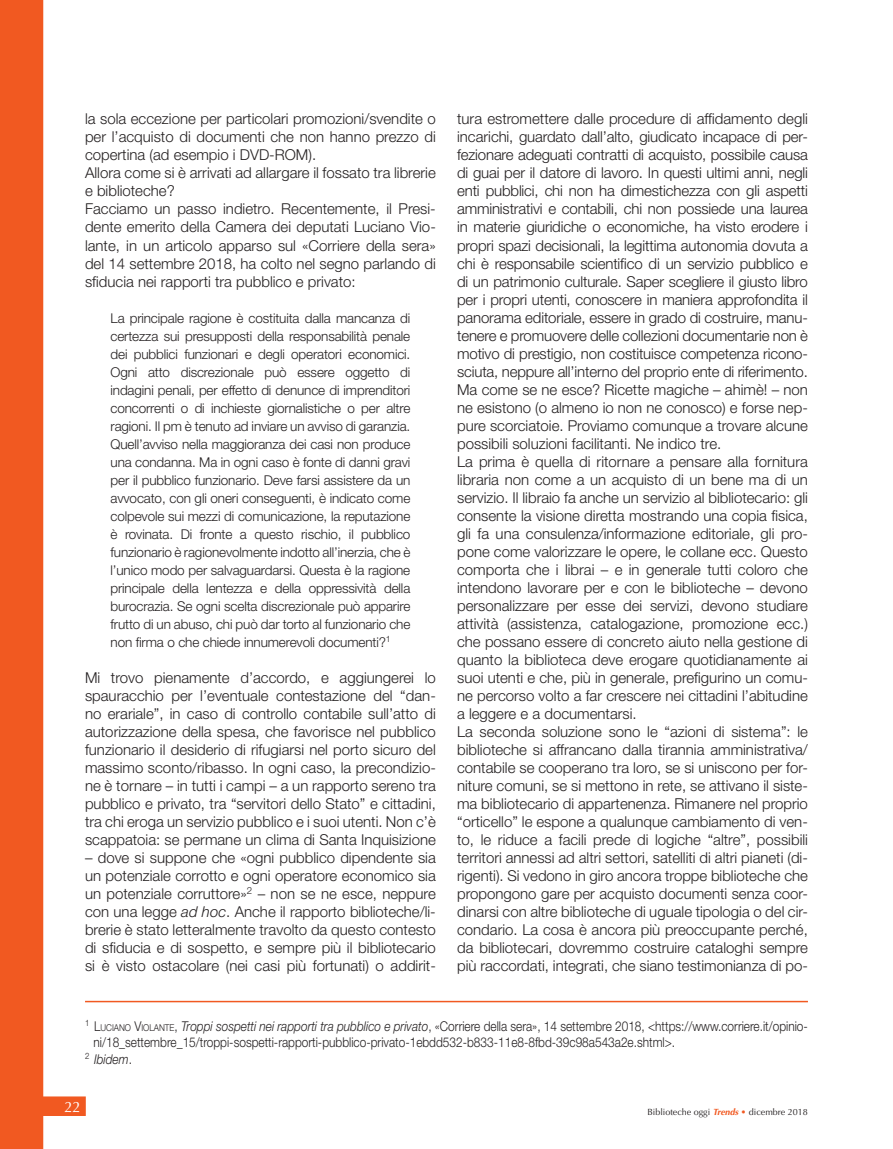
<style>
.page{position:relative;width:893px;height:1149px;background:#fff}
.page>*{position:absolute;margin:0;border:0;box-sizing:border-box;transform-origin:0 0}
.t1{font:300 15px/18px "Helvetica Neue LT Std";color:#231f20}
.t2{font:15px "Optima";color:#fff}
.t3{font:300 13.5px/18px "Helvetica Neue LT Std";color:#231f20;text-align:justify}
.t4{font:300 13.5px "Helvetica Neue LT Std";color:#231f20;scale:.88 1}
.t5{font:italic 300 13.5px "Helvetica Neue LT Std";color:#231f20;scale:.88 1}
.t6{font:9px "Optima";color:#231f20}
.s1{font-style:italic}
.s2{font-style:inherit}
.s3{font-size:9.45px}
.s4{font-style:normal}
.s5{font-weight:700;font-style:italic;color:#f15921}
.s6{color:#f15921}
</style>
<div class="page">
<svg style="left:43px;top:1096px;width:43px;height:19px"></svg>
<div style="left:0;top:0;width:43px;height:1148px;background:#f15921"></div>
<hr style="left:85px;top:1000px;width:723px;height:1px;background:#f15921">
<p class="t1" style="left:85px;top:110px;width:352px">la sola eccezione per particolari promozioni/svendite o per l’acquisto di documenti che non hanno prezzo di copertina (ad esempio i DVD-ROM).<br>Allora come si è arrivati ad allargare il fossato tra librerie e biblioteche?<br>Facciamo un passo indietro. Recentemente, il Presi&shy;dente emerito della Camera dei deputati Luciano Vio&shy;lante, in un articolo apparso sul «Corriere della sera» del 14 settembre 2018, ha colto nel segno parlando di sfiducia nei rapporti tra pubblico e privato:</p>
<p class="t3" style="left:111px;top:308px;width:301px">La principale ragione è costituita dalla mancanza di certezza sui presupposti della responsabilità penale dei pubblici funzionari e degli operatori economici.<br>Ogni atto discrezionale può essere oggetto di indagini penali, per effetto di denunce di imprenditori concorrenti o di inchieste giornalistiche o per altre ragioni. Il pm è tenuto ad inviare un avviso di garanzia.<br>Quell’avviso nella maggioranza dei casi non produce una condanna. Ma in ogni caso è fonte di danni gravi per il pubblico funzionario. Deve farsi assistere da un avvocato, con gli oneri conseguenti, è indicato come colpevole sui mezzi di comunicazione, la reputazione è rovinata. Di fronte a questo rischio, il pubblico funzionario è ragionevolmente indotto all’inerzia, che è l’unico modo per salvaguardarsi. Questa è la ragione principale della lentezza e della oppressività della burocrazia. Se ogni scelta discrezionale può apparire frutto di un abuso, chi può dar torto al funzionario che non firma o che chiede innumerevoli documenti?<sup>1</sup></p>
<p class="t1" style="left:85px;top:668px;width:352px;text-align:justify">Mi trovo pienamente d’accordo, e aggiungerei lo spauracchio per l’eventuale contestazione del “dan&shy;no erariale”, in caso di controllo contabile sull’atto di autorizzazione della spesa, che favorisce nel pubblico funzionario il desiderio di rifugiarsi nel porto sicuro del massimo sconto/ribasso. In ogni caso, la precondizio&shy;ne è tornare – in tutti i campi – a un rapporto sereno tra pubblico e privato, tra “servitori dello Stato” e cittadini, tra chi eroga un servizio pubblico e i suoi utenti. Non c’è scappatoia: se permane un clima di Santa Inquisizione</p>
<p class="t1" style="left:85px;top:848px;width:352px;text-align:justify">– dove si suppone che «ogni pubblico dipendente sia un potenziale corrotto e ogni operatore economico sia un potenziale corruttore»<sup>2</sup> – non se ne esce, neppure con una legge <span class="s1">ad hoc</span>. Anche il rapporto biblioteche/li&shy;brerie è stato letteralmente travolto da questo contesto di sfiducia e di sospetto, e sempre più il bibliotecario si è visto ostacolare (nei casi più fortunati) o addirit-</p>
<p class="t1" style="left:457px;top:110px;width:352px">tura estromettere dalle procedure di affidamento degli incarichi, guardato dall’alto, giudicato incapace di per&shy;fezionare adeguati contratti di acquisto, possibile causa di guai per il datore di lavoro. In questi ultimi anni, negli enti pubblici, chi non ha dimestichezza con gli aspetti amministrativi e contabili, chi non possiede una laurea in materie giuridiche o economiche, ha visto erodere i propri spazi decisionali, la legittima autonomia dovuta a chi è responsabile scientifico di un servizio pubblico e di un patrimonio culturale. Saper scegliere il giusto libro per i propri utenti, conoscere in maniera approfondita il panorama editoriale, essere in grado di costruire, manu&shy;tenere e promuovere delle collezioni documentarie non è motivo di prestigio, non costituisce competenza ricono&shy;sciuta, neppure all’interno del proprio ente di riferimento.<br>Ma come se ne esce? Ricette magiche – ahimè! – non ne esistono (o almeno io non ne conosco) e forse nep&shy;pure scorciatoie. Proviamo comunque a trovare alcune possibili soluzioni facilitanti. Ne indico tre.<br>La prima è quella di ritornare a pensare alla fornitura libraria non come a un acquisto di un bene ma di un servizio. Il libraio fa anche un servizio al bibliotecario: gli consente la visione diretta mostrando una copia fisica, gli fa una consulenza/informazione editoriale, gli pro&shy;pone come valorizzare le opere, le collane ecc. Questo comporta che i librai – e in generale tutti coloro che intendono lavorare per e con le biblioteche – devono personalizzare per esse dei servizi, devono studiare attività (assistenza, catalogazione, promozione ecc.) che possano essere di concreto aiuto nella gestione di quanto la biblioteca deve erogare quotidianamente ai suoi utenti e che, più in generale, prefigurino un comu&shy;ne percorso volto a far crescere nei cittadini l’abitudine a leggere e a documentarsi.<br>La seconda soluzione sono le “azioni di sistema”: le biblioteche si affrancano dalla tirannia amministrativa/ contabile se cooperano tra loro, se si uniscono per for&shy;niture comuni, se si mettono in rete, se attivano il siste&shy;ma bibliotecario di appartenenza. Rimanere nel proprio “orticello” le espone a qualunque cambiamento di ven&shy;to, le riduce a facili prede di logiche “altre”, possibili territori annessi ad altri settori, satelliti di altri pianeti (di&shy;rigenti). Si vedono in giro ancora troppe biblioteche che propongono gare per acquisto documenti senza coor&shy;dinarsi con altre biblioteche di uguale tipologia o del cir&shy;condario. La cosa è ancora più preoccupante perché, da bibliotecari, dovremmo costruire cataloghi sempre più raccordati, integrati, che siano testimonianza di po-</p>
<p class="t4" style="left:85px;top:1017px;width:823px"><sup>1</sup> <span class="s2">L</span><span class="s3">UCIANO</span> <span class="s2">V</span><span class="s3">IOLANTE</span>, <span class="s1">Troppi sospetti nei rapporti tra pubblico e privato</span>, «Corriere della sera», 14 settembre 2018, &lt;https://www.corriere.it/opinio-</p>
<p class="t4" style="left:94px;top:1033px;width:662px">ni/18_settembre_15/troppi-sospetti-rapporti-pubblico-privato-1ebdd532-b833-11e8-8fbd-39c98a543a2e.shtml&gt;.</p>
<p class="t5" style="left:85px;top:1050px;width:55px"><sup>2</sup> Ibidem<span class="s4">.</span></p>
<p class="t2" style="left:65px;top:1097px;width:18px">22</p>
<p class="t6" style="left:647px;top:1106px;width:162px">Biblioteche oggi <span class="s5">Trends</span> <span class="s6">•</span> dicembre 2018</p>
</div>
